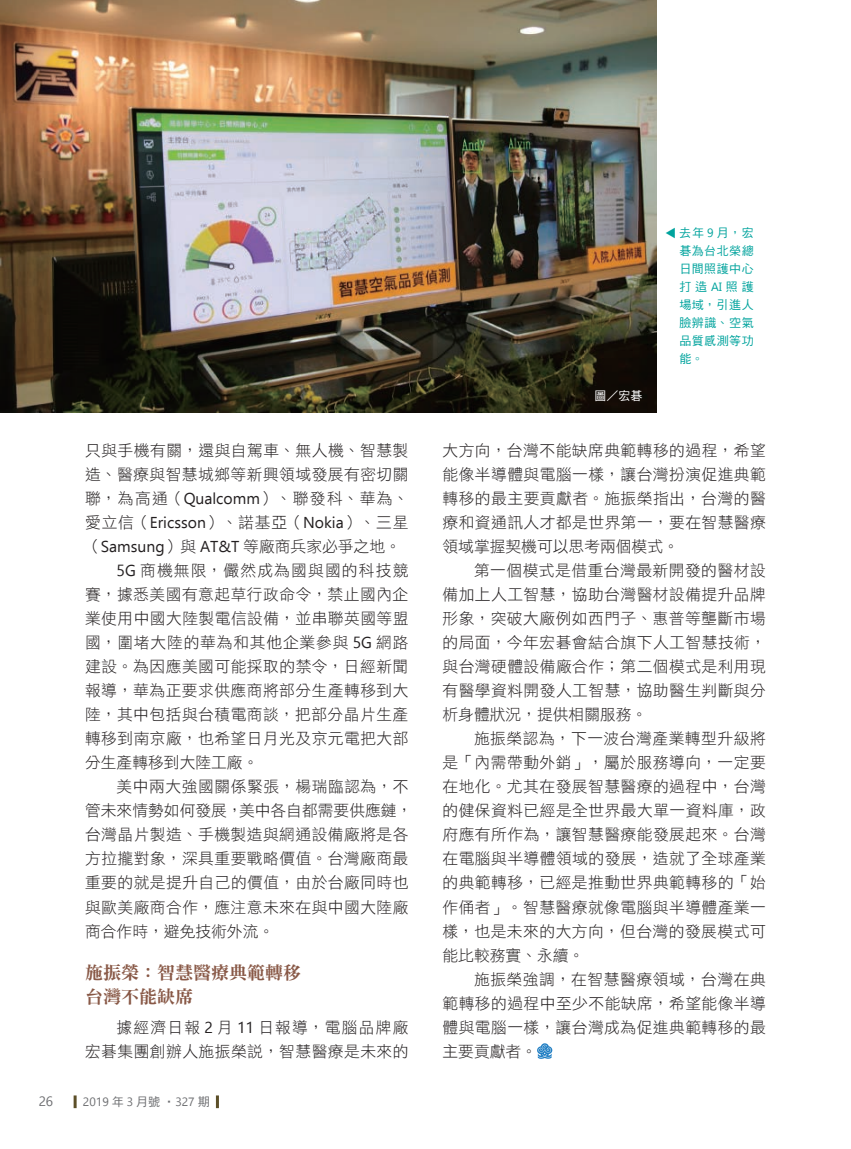
<style>
.page{position:relative;width:851px;height:1149px;background:#fff}
.page>*{position:absolute;margin:0;border:0;box-sizing:border-box;transform-origin:0 0}
.內文-標{font:18px/24px "DF Ming Std W9";color:#885846}
.內文-首空2字{font:15.75px/24px "DF Hei Std W3";letter-spacing:.03em;color:#231f20;text-align:justify}
.t1{font:13.5px "Ebrima";color:#6c6d70}
.圖說{font:12px/18px "DF Hei Std W5";letter-spacing:.04em;color:#00a39d;text-align:justify}
.t2{font:12px "Nirmala UI";color:#6c6d70}
.圖說來源{font:12px "DF Hei Std W5";color:#fff}
.s1{font-family:"Ebrima"}
.s2{font-family:"DF Ming Std W7"}
.s3{font-family:"DF Hei Std W5"}
.s4{font-family:"Nirmala UI"}
</style>
<div class="page">
<svg style="left:74px;top:1095px;width:3px;height:12px"></svg>
<svg style="left:216px;top:1095px;width:3px;height:12px"></svg>
<img style="left:0;top:0;width:656px;height:412px">
<svg style="left:537px;top:1043px;width:15px;height:15px"></svg>
<p class="內文-首空2字" style="left:85px;top:438px;width:325px">只與手機有關，還與自駕車、無人機、智慧製造、醫療與智慧城鄉等新興領域發展有密切關聯，為高通（<span class="s1">Qualcomm</span>）、聯發科、華為、愛立信（<span class="s1">Ericsson</span>）、諾基亞（<span class="s1">Nokia</span>）、三星（<span class="s1">Samsung</span>）與 <span class="s1">AT&amp;T</span> 等廠商兵家必爭之地。</p>
<p class="內文-首空2字" style="left:85px;top:558px;width:325px;text-indent:31px"><span class="s1">5G</span> 商機無限，儼然成為國與國的科技競賽，據悉美國有意起草行政命令，禁止國內企業使用中國大陸製電信設備，並串聯英國等盟國，圍堵大陸的華為和其他企業參與 <span class="s1">5G</span> 網路建設。為因應美國可能採取的禁令，日經新聞報導，華為正要求供應商將部分生產轉移到大陸，其中包括與台積電商談，把部分晶片生產轉移到南京廠，也希望日月光及京元電把大部分生產轉移到大陸工廠。</p>
<p class="內文-首空2字" style="left:85px;top:774px;width:329px;text-align:left;text-indent:31px">美中兩大強國關係緊張，楊瑞臨認為，不管未來情勢如何發展，美中各自都需要供應鏈，台灣晶片製造、手機製造與網通設備廠將是各方拉攏對象，深具重要戰略價值。台灣廠商最重要的就是提升自己的價值，由於台廠同時也與歐美廠商合作，應注意未來在與中國大陸廠商合作時，避免技術外流。</p>
<p class="內文-標" style="left:85px;top:959px;width:217px">施振榮<span class="s2">：</span>智慧醫療典範轉移台灣不能缺席</p>
<p class="內文-首空2字" style="left:85px;top:1014px;width:325px;text-align:right">據經濟日報 <span class="s1">2</span> 月 <span class="s1">11</span> 日報導，電腦品牌廠<br>宏碁集團創辦人施振榮說，智慧醫療是未來的</p>
<p class="t1" style="left:39px;top:1091px;width:16px">26</p>
<p class="t2" style="left:83px;top:1091px;width:128px">2019 <span class="s3">年</span> 3 <span class="s3">月號 ‧</span>327 <span class="s3">期</span></p>
<p class="圖說來源" style="left:594px;top:389px;width:49px">圖／宏碁</p>
<p class="圖說" style="left:661px;top:239px;width:13px;rotate:-90deg">▲</p>
<p class="圖說" style="left:679px;top:224px;width:76px">去年 <span class="s4">9</span> 月，宏碁為台北榮總日間照護中心打造<span class="s4">AI</span>照護場域，引進人臉辨識、空氣品質感測等功能。</p>
<p class="內文-首空2字" style="left:442px;top:438px;width:325px">大方向，台灣不能缺席典範轉移的過程，希望能像半導體與電腦一樣，讓台灣扮演促進典範轉移的最主要貢獻者。施振榮指出，台灣的醫療和資通訊人才都是世界第一，要在智慧醫療領域掌握契機可以思考兩個模式。</p>
<p class="內文-首空2字" style="left:442px;top:558px;width:325px;text-indent:31px">第一個模式是借重台灣最新開發的醫材設備加上人工智慧，協助台灣醫材設備提升品牌形象，突破大廠例如西門子、惠普等壟斷市場的局面，今年宏碁會結合旗下人工智慧技術，與台灣硬體設備廠合作；第二個模式是利用現有醫學資料開發人工智慧，協助醫生判斷與分析身體狀況，提供相關服務。</p>
<p class="內文-首空2字" style="left:442px;top:726px;width:325px;text-indent:31px">施振榮認為，下一波台灣產業轉型升級將是「內需帶動外銷」，屬於服務導向，一定要在地化。尤其在發展智慧醫療的過程中，台灣的健保資料已經是全世界最大單一資料庫，政府應有所作為，讓智慧醫療能發展起來。台灣在電腦與半導體領域的發展，造就了全球產業的典範轉移，已經是推動世界典範轉移的「始作俑者」。智慧醫療就像電腦與半導體產業一樣，也是未來的大方向，但台灣的發展模式可能比較務實、永續。</p>
<p class="內文-首空2字" style="left:442px;top:966px;width:325px;text-indent:31px">施振榮強調，在智慧醫療領域，台灣在典範轉移的過程中至少不能缺席，希望能像半導體與電腦一樣，讓台灣成為促進典範轉移的最主要貢獻者。</p>
</div>
